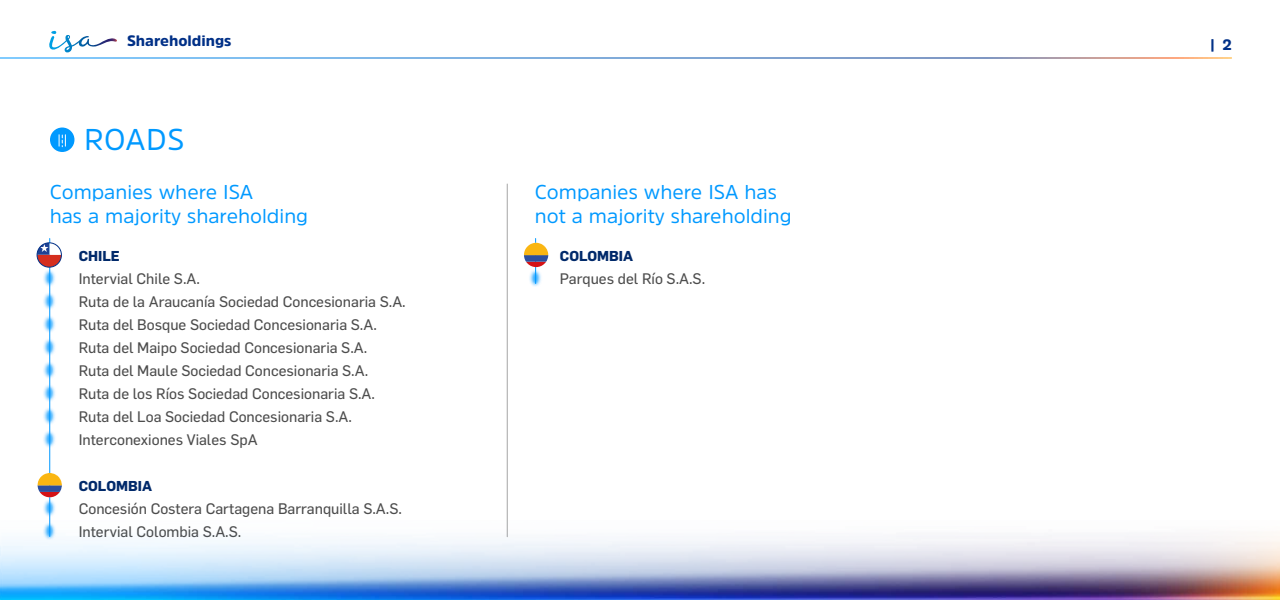
<style>
.page{position:relative;width:1280px;height:600px;background:#fff}
.page>*{position:absolute;margin:0;border:0;box-sizing:border-box;transform-origin:0 0}
.t1{font:30px "Amsi Pro";letter-spacing:.015em;color:#09f}
.t2{font:20px/24px "Amsi Pro";color:#09f}
.t3{font:15px/23px "Flama Basic";color:#4d4d4d}
.t4{font:900 15px "Amsi Pro";color:#003087}
.t5{font:700 14.1px "Flama";color:#00296a}
</style>
<div class="page">
<hr style="left:535px;top:238px;width:1px;height:46px;background:#09f">
<hr style="left:49px;top:238px;width:1px;height:298px;background:#09f">
<svg style="left:37px;top:243px;width:24px;height:24px"></svg>
<img style="left:37px;top:243px;width:24px;height:24px;border-radius:12px">
<div style="left:37px;top:242px;width:25px;height:26px;border:1px solid #003087;border-radius:50%"></div>
<svg style="left:38px;top:473px;width:24px;height:24px"></svg>
<img style="left:38px;top:473px;width:24px;height:24px;border-radius:12px">
<svg style="left:524px;top:243px;width:24px;height:24px"></svg>
<img style="left:524px;top:243px;width:24px;height:24px;border-radius:12px">
<div style="left:43px;top:268px;width:14px;height:19px;background:#09f;opacity:.75"></div>
<svg style="left:46px;top:272px;width:7px;height:12px"></svg>
<div style="left:529px;top:268px;width:14px;height:19px;background:#09f;opacity:.75"></div>
<svg style="left:532px;top:272px;width:7px;height:12px"></svg>
<div style="left:43px;top:337px;width:14px;height:19px;background:#09f;opacity:.75"></div>
<svg style="left:46px;top:341px;width:7px;height:12px"></svg>
<div style="left:43px;top:291px;width:14px;height:19px;background:#09f;opacity:.75"></div>
<svg style="left:46px;top:295px;width:7px;height:12px"></svg>
<div style="left:43px;top:383px;width:14px;height:19px;background:#09f;opacity:.75"></div>
<svg style="left:46px;top:387px;width:7px;height:12px"></svg>
<div style="left:43px;top:360px;width:14px;height:19px;background:#09f;opacity:.75"></div>
<svg style="left:46px;top:364px;width:7px;height:12px"></svg>
<div style="left:43px;top:314px;width:14px;height:19px;background:#09f;opacity:.75"></div>
<svg style="left:46px;top:318px;width:7px;height:12px"></svg>
<div style="left:43px;top:406px;width:14px;height:19px;background:#09f;opacity:.75"></div>
<svg style="left:46px;top:410px;width:7px;height:12px"></svg>
<div style="left:43px;top:429px;width:14px;height:19px;background:#09f;opacity:.75"></div>
<svg style="left:46px;top:433px;width:7px;height:12px"></svg>
<div style="left:43px;top:498px;width:14px;height:19px;background:#09f;opacity:.75"></div>
<svg style="left:46px;top:502px;width:7px;height:12px"></svg>
<hr style="left:507px;top:184px;width:1px;height:353px;background:#a6a6a6">
<div style="left:50px;top:128px;width:24px;height:24px;background:#09f;border-radius:50%"></div>
<svg style="left:59px;top:135px;width:7px;height:12px"></svg>
<img style="left:0;top:521px;width:1280px;height:79px">
<svg style="left:49px;top:31px;width:68px;height:22px"></svg>
<p class="t4" style="left:127px;top:31px;width:106px">Shareholdings</p>
<p class="t4" style="left:1210px;top:34px;width:23px">| 2</p>
<h1 class="t1" style="left:84px;top:119px;width:102px">ROADS</h1>
<h2 class="t2" style="left:50px;top:179px;width:260px">Companies where ISA<br>has a majority shareholding</h2>
<h2 class="t2" style="left:535px;top:179px;width:258px">Companies where ISA has not a majority shareholding</h2>
<p class="t5" style="left:79px;top:246px;width:43px">CHILE</p>
<p class="t3" style="left:79px;top:266px;width:329px">Intervial Chile S.A.<br>Ruta de la Araucanía Sociedad Concesionaria S.A.<br>Ruta del Bosque Sociedad Concesionaria S.A.<br>Ruta del Maipo Sociedad Concesionaria S.A.<br>Ruta del Maule Sociedad Concesionaria S.A.<br>Ruta de los Ríos Sociedad Concesionaria S.A.<br>Ruta del Loa Sociedad Concesionaria S.A.<br>Interconexiones Viales SpA</p>
<p class="t5" style="left:79px;top:476px;width:75px">COLOMBIA</p>
<p class="t3" style="left:79px;top:496px;width:325px">Concesión Costera Cartagena Barranquilla S.A.S.<br>Intervial Colombia S.A.S.</p>
<p class="t5" style="left:560px;top:246px;width:75px">COLOMBIA</p>
<p class="t3" style="left:560px;top:266px;width:147px">Parques del Río S.A.S.</p>
</div>
